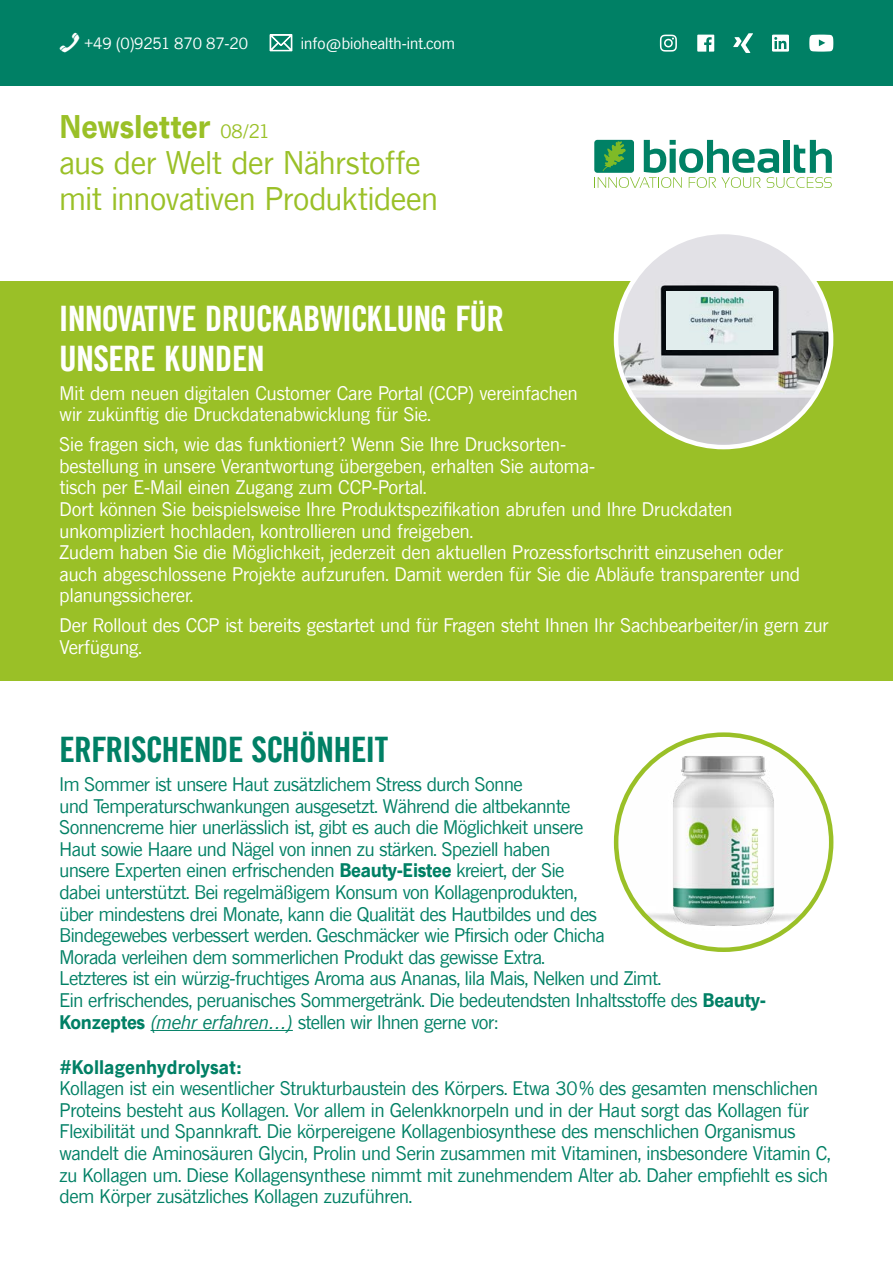
<style>
.page{position:relative;width:893px;height:1263px;background:#fff}
.page>*{position:absolute;margin:0;border:0;box-sizing:border-box;transform-origin:0 0}
.t1{font:33px "News Gothic SB Bold Con";color:#fff}
.t2{font:33px "News Gothic SB Bold Con";color:#008065}
.t3{font:30px "News Gothic SB";letter-spacing:-.005em;color:#9ac027}
.t4{font:700 30px "News Gothic SB";letter-spacing:-.005em;color:#9ac027}
.t5{font:18px/21.6px "News Gothic SB";letter-spacing:-.02em;color:#008065}
.t6{font:18px/21.6px "News Gothic SB";color:#fff}
.t7{font:700 18px "News Gothic SB";color:#008065}
.t8{font:15px "News Gothic SB";color:#fff}
.s1{font-weight:400;font-size:18px}
.s2{font-weight:700}
.s3{font-style:italic}
</style>
<div class="page">
<div style="left:0;top:0;width:893px;height:85px;background:#008065"></div>
<div style="left:0;top:281px;width:893px;height:399px;background:#9ac027"></div>
<svg style="left:594px;top:140px;width:238px;height:48px"></svg>
<img style="left:616px;top:232px;width:215px;height:215px;border-radius:108px">
<img style="left:667px;top:292px;width:106px;height:16px">
<img style="left:667px;top:308px;width:106px;height:42px">
<img style="left:616px;top:735px;width:215px;height:215px;border-radius:108px">
<hr style="left:151px;top:1030px;width:142px;height:1px;background:#008065">
<svg style="left:809px;top:35px;width:24px;height:17px"></svg>
<svg style="left:660px;top:35px;width:17px;height:17px"></svg>
<svg style="left:697px;top:35px;width:17px;height:17px"></svg>
<svg style="left:733px;top:33px;width:20px;height:20px"></svg>
<svg style="left:772px;top:35px;width:17px;height:17px"></svg>
<p class="t8" style="left:84px;top:33px;width:166px">+49 (0)9251 870 87-20</p>
<p class="t8" style="left:301px;top:33px;width:155px">info@biohealth-int.com</p>
<p class="t4" style="left:60px;top:107px;width:212px">Newsletter <span class="s1">08/21</span></p>
<p class="t3" style="left:60px;top:143px;width:362px">aus der Welt der Nährstoffe</p>
<p class="t3" style="left:60px;top:179px;width:380px">mit innovativen Produktideen</p>
<p class="t1" style="left:60px;top:297px;width:446px">INNOVATIVE DRUCKABWICKLUNG FÜR</p>
<p class="t1" style="left:60px;top:336px;width:206px">UNSERE KUNDEN</p>
<p class="t6" style="left:60px;top:381px;width:520px">Mit dem neuen digitalen Customer Care Portal (CCP) vereinfachen wir zukünftig die Druckdatenabwicklung für Sie.</p>
<p class="t6" style="left:60px;top:433px;width:537px">Sie fragen sich, wie das funktioniert? Wenn Sie Ihre Drucksorten&shy;bestellung in unsere Verantwortung übergeben, erhalten Sie automa&shy;tisch per E-Mail einen Zugang zum CCP-Portal.</p>
<p class="t6" style="left:60px;top:498px;width:674px">Dort können Sie beispielsweise Ihre Produktspezifikation abrufen und Ihre Druckdaten</p>
<p class="t6" style="left:60px;top:519px;width:415px">unkompliziert hochladen, kontrollieren und freigeben.</p>
<p class="t6" style="left:60px;top:541px;width:725px">Zudem haben Sie die Möglichkeit, jederzeit den aktuellen Prozessfortschritt einzusehen oder</p>
<p class="t6" style="left:60px;top:563px;width:742px">auch abgeschlossene Projekte aufzurufen. Damit werden für Sie die Abläufe transparenter und planungssicherer.</p>
<p class="t6" style="left:60px;top:614px;width:771px">Der Rollout des CCP ist bereits gestartet und für Fragen steht Ihnen Ihr Sachbearbeiter/in gern zur<br>Verfügung.</p>
<p class="t2" style="left:60px;top:728px;width:330px">ERFRISCHENDE SCHÖNHEIT</p>
<p class="t5" style="left:60px;top:773px;width:465px">Im Sommer ist unsere Haut zusätzlichem Stress durch Sonne</p>
<p class="t5" style="left:60px;top:794px;width:512px">und Temperaturschwankungen ausgesetzt. Während die altbekannte</p>
<p class="t5" style="left:60px;top:816px;width:525px">Sonnencreme hier unerlässlich ist, gibt es auch die Möglichkeit unsere<br>Haut sowie Haare und Nägel von innen zu stärken. Speziell haben</p>
<p class="t5" style="left:60px;top:859px;width:506px">unsere Experten einen erfrischenden <span class="s2">Beauty-Eistee</span> kreiert, der Sie</p>
<p class="t5" style="left:60px;top:881px;width:547px">dabei unterstützt. Bei regelmäßigem Konsum von Kollagenprodukten, über mindestens drei Monate, kann die Qualität des Hautbildes und des Bindegewebes verbessert werden. Geschmäcker wie Pfirsich oder Chicha Morada verleihen dem sommerlichen Produkt das gewisse Extra.</p>
<p class="t5" style="left:60px;top:967px;width:603px">Letzteres ist ein würzig-fruchtiges Aroma aus Ananas, lila Mais, Nelken und Zimt.</p>
<p class="t5" style="left:60px;top:989px;width:708px">Ein erfrischendes, peruanisches Sommergetränk. Die bedeutendsten Inhaltsstoffe des <span class="s2">Beauty-</span></p>
<p class="t5" style="left:60px;top:1010px;width:440px"><span class="s2">Konzeptes</span> <span class="s3">(mehr erfahren...)</span> stellen wir Ihnen gerne vor:</p>
<p class="t7" style="left:60px;top:1054px;width:184px">#Kollagenhydrolysat:</p>
<p class="t5" style="left:60px;top:1077px;width:772px">Kollagen ist ein wesentlicher Strukturbaustein des Körpers. Etwa 30% des gesamten menschlichen Proteins besteht aus Kollagen. Vor allem in Gelenkknorpeln und in der Haut sorgt das Kollagen für Flexibilität und Spannkraft. Die körpereigene Kollagenbiosynthese des menschlichen Organismus wandelt die Aminosäuren Glycin, Prolin und Serin zusammen mit Vitaminen, insbesondere Vitamin C, zu Kollagen um. Diese Kollagensynthese nimmt mit zunehmendem Alter ab. Daher empfiehlt es sich dem Körper zusätzliches Kollagen zuzuführen.</p>
</div>
